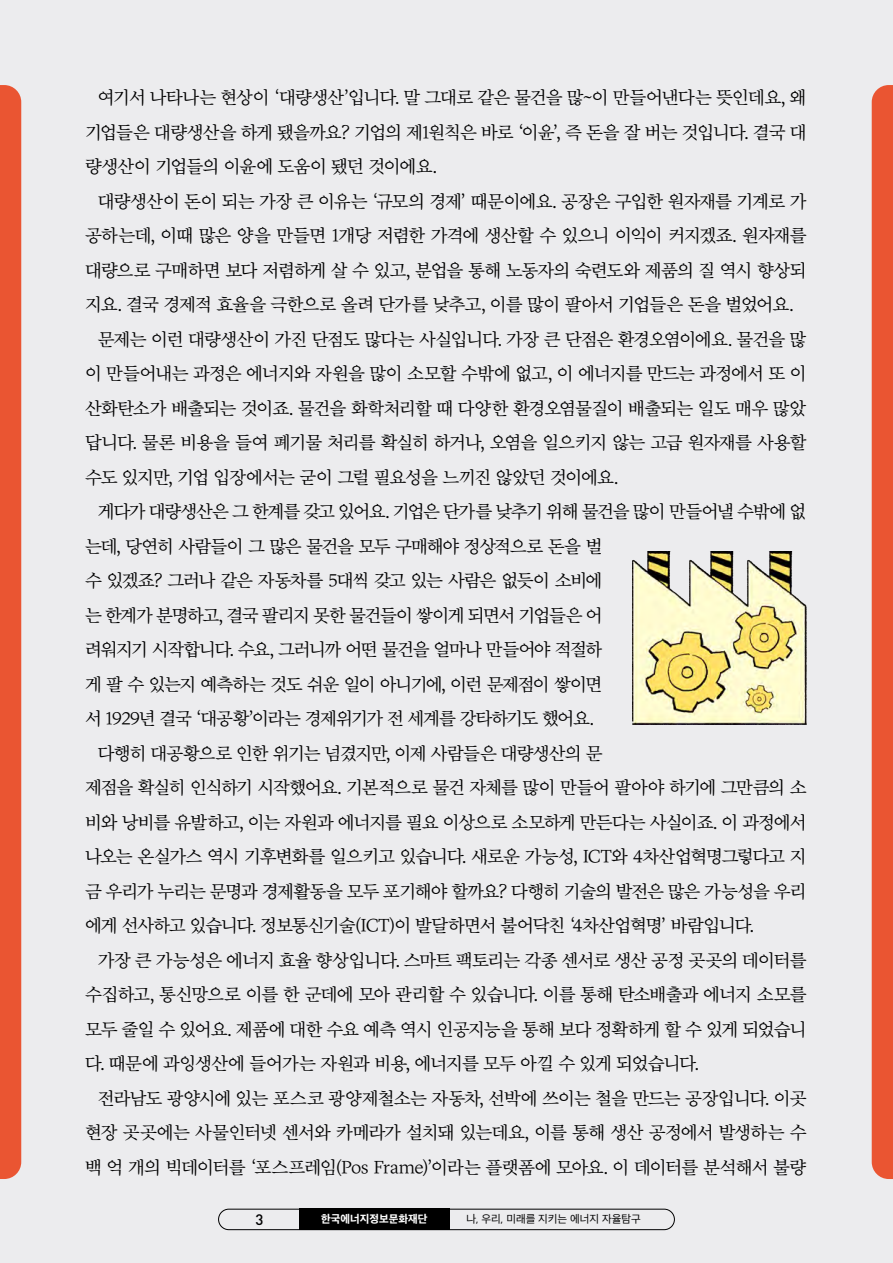
<style>
.page{position:relative;width:893px;height:1263px;background:#ececee}
.page>*{position:absolute;margin:0;border:0;box-sizing:border-box;transform-origin:0 0}
.t1{font:18px/34.5px "SD Myeongjo Neoa c Rg";letter-spacing:-.055em;color:#000;text-align:justify}
.t2{font:18px "SD Myeongjo Neoa c Rg";letter-spacing:-.075em;color:#000}
.t3{font:18px "SD Myeongjo Neoa c Rg";letter-spacing:-.085em;color:#000}
.t4{font:500 15px "DIN Pro";color:#000}
.t5{font:10.5px "SD Gothic Neoa d Rg";color:#000}
.t6{font:10.5px "SD Gothic Neoa h Ex Bd";color:#fff}
</style>
<div class="page">
<div style="left:218px;top:1209px;width:457px;height:21px;border:1px solid #000;border-radius:10px"></div>
<div style="left:299px;top:1209px;width:150px;height:21px;background:#000"></div>
<div style="left:0;top:85px;width:21px;height:1094px;background:#ea5532"></div>
<div style="left:872px;top:85px;width:21px;height:1094px;background:#ea5532"></div>
<img style="left:633px;top:552px;width:174px;height:172px">
<p class="t1" style="left:85px;top:81px;width:723px;text-indent:13px">여기서 나타나는 현상이 ‘대량생산’입니다. 말 그대로 같은 물건을 많~이 만들어낸다는 뜻인데요, 왜 기업들은 대량생산을 하게 됐을까요? 기업의 제1원칙은 바로 ‘이윤’, 즉 돈을 잘 버는 것입니다. 결국 대 량생산이 기업들의 이윤에 도움이 됐던 것이에요.</p>
<p class="t1" style="left:98px;top:185px;width:710px">대량생산이 돈이 되는 가장 큰 이유는 ‘규모의 경제’ 때문이에요. 공장은 구입한 원자재를 기계로 가</p>
<p class="t1" style="left:85px;top:219px;width:723px">공하는데, 이때 많은 양을 만들면 1개당 저렴한 가격에 생산할 수 있으니 이익이 커지겠죠. 원자재를</p>
<p class="t1" style="left:85px;top:254px;width:723px">대량으로 구매하면 보다 저렴하게 살 수 있고, 분업을 통해 노동자의 숙련도와 제품의 질 역시 향상되</p>
<p class="t1" style="left:85px;top:288px;width:710px">지요. 결국 경제적 효율을 극한으로 올려 단가를 낮추고, 이를 많이 팔아서 기업들은 돈을 벌었어요.</p>
<p class="t1" style="left:98px;top:323px;width:710px">문제는 이런 대량생산이 가진 단점도 많다는 사실입니다. 가장 큰 단점은 환경오염이에요. 물건을 많</p>
<p class="t1" style="left:85px;top:357px;width:723px">이 만들어내는 과정은 에너지와 자원을 많이 소모할 수밖에 없고, 이 에너지를 만드는 과정에서 또 이</p>
<p class="t1" style="left:85px;top:392px;width:723px">산화탄소가 배출되는 것이죠. 물건을 화학처리할 때 다양한 환경오염물질이 배출되는 일도 매우 많았</p>
<p class="t1" style="left:85px;top:426px;width:723px">답니다. 물론 비용을 들여 폐기물 처리를 확실히 하거나, 오염을 일으키지 않는 고급 원자재를 사용할</p>
<p class="t1" style="left:85px;top:461px;width:535px">수도 있지만, 기업 입장에서는 굳이 그럴 필요성을 느끼진 않았던 것이에요.</p>
<p class="t1" style="left:98px;top:495px;width:710px">게다가 대량생산은 그 한계를 갖고 있어요. 기업은 단가를 낮추기 위해 물건을 많이 만들어낼 수밖에 없</p>
<p class="t1" style="left:85px;top:530px;width:519px">는데, 당연히 사람들이 그 많은 물건을 모두 구매해야 정상적으로 돈을 벌</p>
<p class="t2" style="left:85px;top:572px;width:519px">수 있겠죠? 그러나 같은 자동차를 5대씩 갖고 있는 사람은 없듯이 소비에</p>
<p class="t2" style="left:85px;top:606px;width:519px">는 한계가 분명하고, 결국 팔리지 못한 물건들이 쌓이게 되면서 기업들은 어</p>
<p class="t2" style="left:85px;top:641px;width:519px">려워지기 시작합니다. 수요, 그러니까 어떤 물건을 얼마나 만들어야 적절하</p>
<p class="t3" style="left:85px;top:675px;width:519px">게 팔 수 있는지 예측하는 것도 쉬운 일이 아니기에, 이런 문제점이 쌓이면</p>
<p class="t1" style="left:85px;top:702px;width:510px">서 1929년 결국 ‘대공황’이라는 경제위기가 전 세계를 강타하기도 했어요.</p>
<p class="t1" style="left:98px;top:737px;width:506px">다행히 대공황으로 인한 위기는 넘겼지만, 이제 사람들은 대량생산의 문</p>
<p class="t1" style="left:85px;top:771px;width:723px">제점을 확실히 인식하기 시작했어요. 기본적으로 물건 자체를 많이 만들어 팔아야 하기에 그만큼의 소</p>
<p class="t1" style="left:85px;top:806px;width:723px">비와 낭비를 유발하고, 이는 자원과 에너지를 필요 이상으로 소모하게 만든다는 사실이죠. 이 과정에서</p>
<p class="t1" style="left:85px;top:840px;width:723px">나오는 온실가스 역시 기후변화를 일으키고 있습니다. 새로운 가능성, ICT와 4차산업혁명그렇다고 지</p>
<p class="t1" style="left:85px;top:875px;width:723px">금 우리가 누리는 문명과 경제활동을 모두 포기해야 할까요? 다행히 기술의 발전은 많은 가능성을 우리</p>
<p class="t1" style="left:85px;top:909px;width:671px">에게 선사하고 있습니다. 정보통신기술(ICT)이 발달하면서 불어닥친 ‘4차산업혁명’ 바람입니다.</p>
<p class="t1" style="left:98px;top:944px;width:710px">가장 큰 가능성은 에너지 효율 향상입니다. 스마트 팩토리는 각종 센서로 생산 공정 곳곳의 데이터를</p>
<p class="t1" style="left:85px;top:978px;width:723px">수집하고, 통신망으로 이를 한 군데에 모아 관리할 수 있습니다. 이를 통해 탄소배출과 에너지 소모를</p>
<p class="t1" style="left:85px;top:1013px;width:723px">모두 줄일 수 있어요. 제품에 대한 수요 예측 역시 인공지능을 통해 보다 정확하게 할 수 있게 되었습니</p>
<p class="t1" style="left:85px;top:1047px;width:616px">다. 때문에 과잉생산에 들어가는 자원과 비용, 에너지를 모두 아낄 수 있게 되었습니다.</p>
<p class="t1" style="left:98px;top:1082px;width:710px">전라남도 광양시에 있는 포스코 광양제철소는 자동차, 선박에 쓰이는 철을 만드는 공장입니다. 이곳</p>
<p class="t1" style="left:85px;top:1116px;width:723px">현장 곳곳에는 사물인터넷 센서와 카메라가 설치돼 있는데요, 이를 통해 생산 공정에서 발생하는 수</p>
<p class="t1" style="left:85px;top:1151px;width:723px">백 억 개의 빅데이터를 ‘포스프레임(Pos Frame)’이라는 플랫폼에 모아요. 이 데이터를 분석해서 불량</p>
<p class="t4" style="left:255px;top:1207px;width:9px">3</p>
<p class="t6" style="left:321px;top:1214px;width:108px">한국에너지정보문화재단</p>
<p class="t5" style="left:466px;top:1214px;width:176px">나, 우리, 미래를 지키는 에너지 자율탐구</p>
</div>
